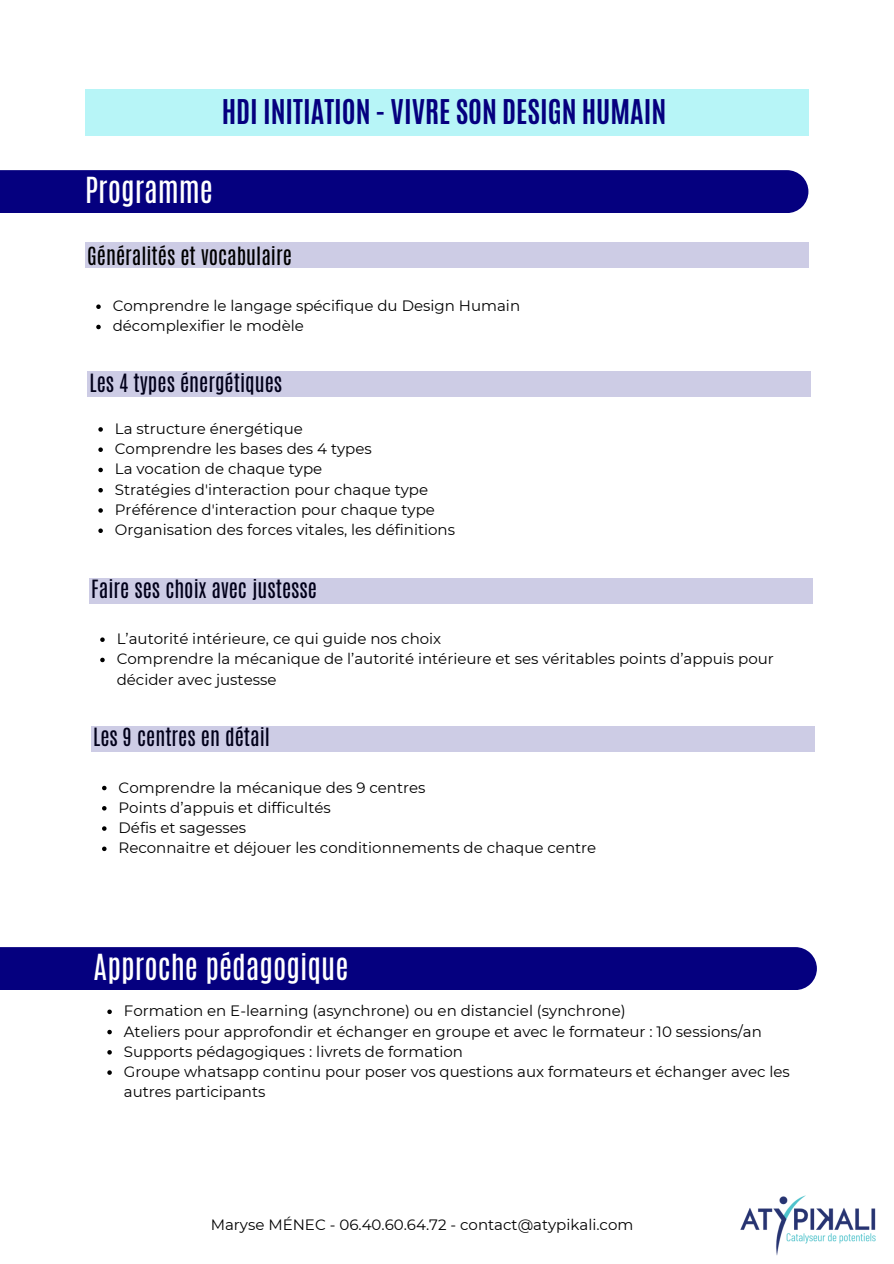
<style>
.page{position:relative;width:894px;height:1264px;background:#fff}
.page>*{position:absolute;margin:0;border:0;box-sizing:border-box;transform-origin:0 0}
.t1{font:30px "Antonio";color:#fff}
.t2{font:700 28.5px "Antonio";color:#05007f}
.t3{font:21px "Antonio";color:#000}
.t4{font:15px/20.2px "Montserrat";color:#000}
</style>
<div class="page">
<div style="left:0;top:170px;width:808px;height:43px;background:#05007f"></div>
<div style="left:85px;top:242px;width:723px;height:26px;background:#cdcce5"></div>
<svg style="left:96px;top:304px;width:5px;height:5px"></svg>
<svg style="left:96px;top:325px;width:5px;height:4px"></svg>
<svg style="left:98px;top:427px;width:5px;height:4px"></svg>
<svg style="left:98px;top:447px;width:5px;height:5px"></svg>
<svg style="left:98px;top:467px;width:5px;height:5px"></svg>
<svg style="left:98px;top:488px;width:5px;height:4px"></svg>
<svg style="left:98px;top:508px;width:5px;height:4px"></svg>
<svg style="left:98px;top:528px;width:5px;height:5px"></svg>
<svg style="left:100px;top:637px;width:5px;height:5px"></svg>
<svg style="left:100px;top:657px;width:5px;height:5px"></svg>
<svg style="left:102px;top:785px;width:4px;height:5px"></svg>
<svg style="left:102px;top:806px;width:4px;height:4px"></svg>
<svg style="left:102px;top:826px;width:4px;height:4px"></svg>
<svg style="left:102px;top:846px;width:4px;height:5px"></svg>
<div style="left:87px;top:371px;width:723px;height:26px;background:#cdcce5"></div>
<div style="left:89px;top:578px;width:723px;height:26px;background:#cdcce5"></div>
<div style="left:91px;top:726px;width:723px;height:25px;background:#cdcce5"></div>
<div style="left:85px;top:89px;width:723px;height:47px;background:#b7f5f7"></div>
<div style="left:0;top:947px;width:816px;height:43px;background:#05007f"></div>
<svg style="left:107px;top:1009px;width:5px;height:5px"></svg>
<svg style="left:107px;top:1029px;width:5px;height:5px"></svg>
<svg style="left:107px;top:1050px;width:5px;height:4px"></svg>
<svg style="left:107px;top:1070px;width:5px;height:4px"></svg>
<img style="left:740px;top:1195px;width:136px;height:61px">
<p class="t2" style="left:222px;top:92px;width:446px">HDI INITIATION - VIVRE SON DESIGN HUMAIN</p>
<h1 class="t1" style="left:85px;top:169px;width:129px">Programme</h1>
<h2 class="t3" style="left:87px;top:241px;width:206px">Généralités et vocabulaire</h2>
<h3 class="t4" style="left:113px;top:296px;width:409px">Comprendre le langage spécifique du Design Humain</h3>
<p class="t4" style="left:113px;top:316px;width:193px">décomplexifier le modèle</p>
<p class="t3" style="left:89px;top:368px;width:194px">Les 4 types énergétiques</p>
<h3 class="t4" style="left:115px;top:418px;width:189px">La structure énergétique</h3>
<p class="t4" style="left:115px;top:438px;width:258px">Comprendre les bases des 4 types</p>
<p class="t4" style="left:115px;top:459px;width:209px">La vocation de chaque type</p>
<p class="t4" style="left:115px;top:479px;width:315px">Stratégies d'interaction pour chaque type</p>
<p class="t4" style="left:115px;top:499px;width:321px">Préférence d'interaction pour chaque type</p>
<p class="t4" style="left:115px;top:519px;width:341px">Organisation des forces vitales, les définitions</p>
<p class="t3" style="left:91px;top:574px;width:227px">Faire ses choix avec justesse</p>
<h3 class="t4" style="left:117px;top:628px;width:326px">L’autorité intérieure, ce qui guide nos choix</h3>
<p class="t4" style="left:117px;top:649px;width:658px">Comprendre la mécanique de l’autorité intérieure et ses véritables points d’appuis pour décider avec justesse</p>
<p class="t3" style="left:93px;top:722px;width:178px">Les 9 centres en détail</p>
<h3 class="t4" style="left:118px;top:777px;width:308px">Comprendre la mécanique des 9 centres</h3>
<p class="t4" style="left:118px;top:797px;width:214px">Points d’appuis et difficultés</p>
<p class="t4" style="left:118px;top:817px;width:129px">Défis et sagesses</p>
<p class="t4" style="left:118px;top:837px;width:479px">Reconnaitre et déjouer les conditionnements de chaque centre</p>
<h2 class="t1" style="left:94px;top:946px;width:256px">Approche pédagogique</h2>
<p class="t4" style="left:124px;top:1000px;width:503px">Formation en E-learning (asynchrone) ou en distanciel (synchrone)</p>
<p class="t4" style="left:124px;top:1021px;width:639px">Ateliers pour approfondir et échanger en groupe et avec le formateur : 10 sessions/an</p>
<p class="t4" style="left:124px;top:1041px;width:341px">Supports pédagogiques : livrets de formation</p>
<p class="t4" style="left:124px;top:1061px;width:667px">Groupe whatsapp continu pour poser vos questions aux formateurs et échanger avec les autres participants</p>
<p class="t4" style="left:211px;top:1214px;width:424px">Maryse MÉNEC - 06.40.60.64.72 - contact@atypikali.com</p>
</div>
